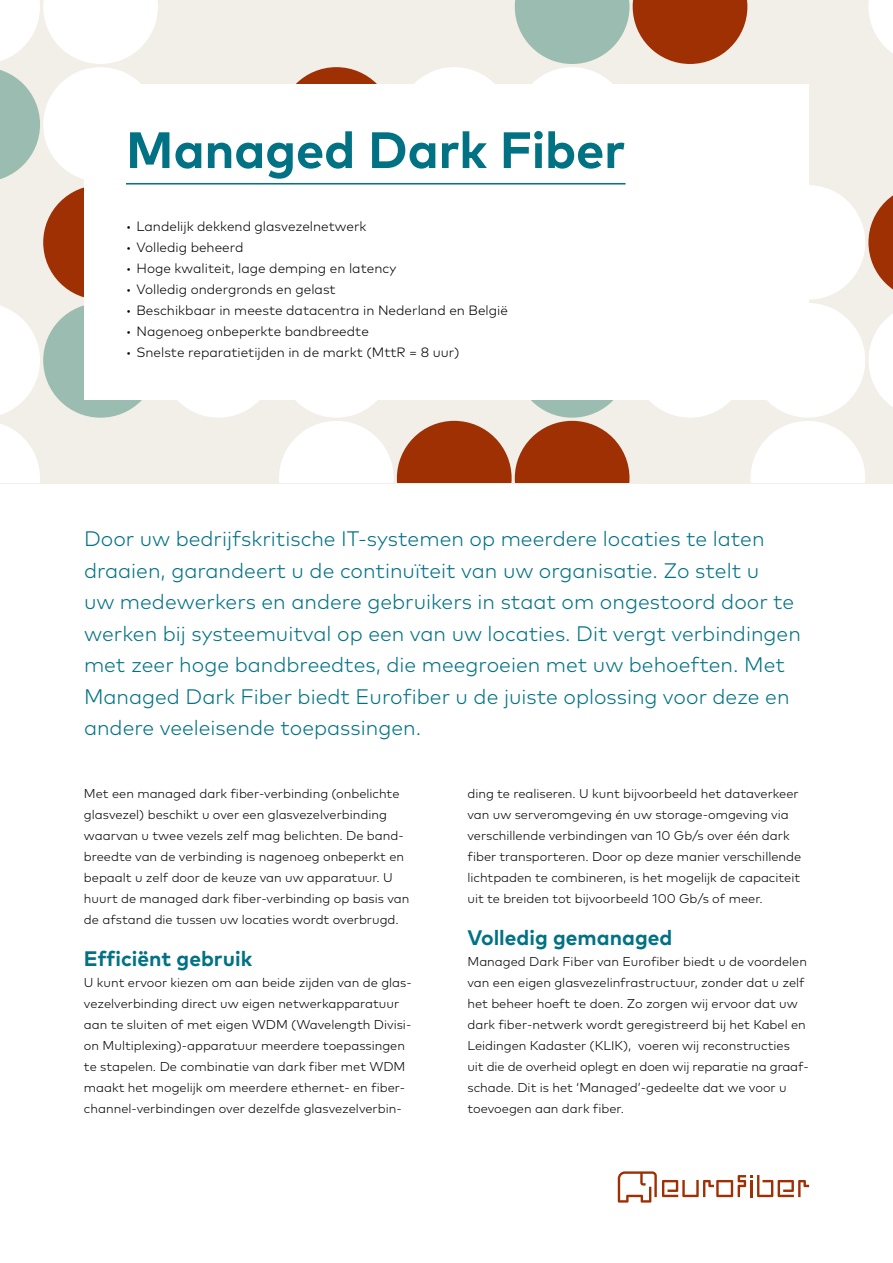
<style>
.page{position:relative;width:893px;height:1263px;background:#fff}
.page>*{position:absolute;margin:0;border:0;box-sizing:border-box;transform-origin:0 0}
.t1{font:700 51px "Mark OT";letter-spacing:-.005em;color:#007284}
.t2{font:300 21px/31.5px "Mark OT";color:#007284}
.t3{font:700 21px "Mark OT";color:#007284}
.t4{font:300 13.5px "Mark OT";color:#000}
.t5{font:300 12.75px/21px "Mark OT";color:#000}
</style>
<div class="page">
<svg style="left:618px;top:1171px;width:191px;height:31px"></svg>
<div style="left:0;top:0;width:893px;height:483px;background:#f2eee8"></div>
<svg style="left:515px;top:0;width:232px;height:64px"></svg>
<svg style="left:868px;top:0;width:25px;height:53px"></svg>
<svg style="left:0;top:0;width:158px;height:179px"></svg>
<div style="left:43px;top:67px;width:115px;height:115px;background:#fff;border-radius:50%"></div>
<div style="left:279px;top:67px;width:115px;height:115px;background:#9f3004;border-radius:50%"></div>
<div style="left:397px;top:67px;width:115px;height:115px;background:#fff;border-radius:50%"></div>
<div style="left:515px;top:67px;width:114px;height:115px;background:#fff;border-radius:50%"></div>
<div style="left:43px;top:185px;width:115px;height:115px;background:#9f3004;border-radius:50%"></div>
<div style="left:43px;top:303px;width:115px;height:115px;background:#9bbcb0;border-radius:50%"></div>
<div style="left:161px;top:303px;width:115px;height:115px;background:#fff;border-radius:50%"></div>
<div style="left:279px;top:303px;width:115px;height:115px;background:#fff;border-radius:50%"></div>
<div style="left:515px;top:303px;width:114px;height:115px;background:#9bbcb0;border-radius:50%"></div>
<div style="left:633px;top:303px;width:114px;height:115px;background:#fff;border-radius:50%"></div>
<svg style="left:0;top:306px;width:40px;height:177px"></svg>
<svg style="left:279px;top:421px;width:350px;height:62px"></svg>
<svg style="left:751px;top:185px;width:142px;height:298px"></svg>
<div style="left:84px;top:84px;width:725px;height:315px;background:#fff"></div>
<hr style="left:126px;top:183px;width:500px;height:2px;background:#007284">
<h1 class="t1" style="left:126px;top:117px;width:501px">Managed Dark Fiber</h1>
<p class="t4" style="left:126px;top:218px;width:242px">• Landelijk dekkend glasvezelnetwerk</p>
<p class="t4" style="left:126px;top:239px;width:119px">• Volledig beheerd</p>
<p class="t4" style="left:126px;top:260px;width:272px">• Hoge kwaliteit, lage demping en latency</p>
<p class="t4" style="left:126px;top:281px;width:211px">• Volledig ondergronds en gelast</p>
<p class="t4" style="left:126px;top:302px;width:383px">• Beschikbaar in meeste datacentra in Nederland en België</p>
<p class="t4" style="left:126px;top:323px;width:244px">• Nagenoeg onbeperkte bandbreedte</p>
<p class="t4" style="left:126px;top:344px;width:335px">• Snelste reparatietijden in de markt (MttR = 8 uur)</p>
<p class="t2" style="left:84px;top:523px;width:718px">Door uw bedrijfskritische IT-systemen op meerdere locaties te laten draaien, garandeert u de continuïteit van uw organisatie. Zo stelt u<br>uw medewerkers en andere gebruikers in staat om ongestoord door te werken bij systeemuitval op een van uw locaties. Dit vergt verbindingen met zeer hoge bandbreedtes, die meegroeien met uw behoeften. Met Managed Dark Fiber biedt Eurofiber u de juiste oplossing voor deze en andere veeleisende toepassingen.</p>
<p class="t5" style="left:84px;top:783px;width:327px">Met een managed dark fiber-verbinding (onbelichte glasvezel) beschikt u over een glasvezelverbinding waarvan u twee vezels zelf mag belichten. De band&shy;breedte van de verbinding is nagenoeg onbeperkt en bepaalt u zelf door de keuze van uw apparatuur. U huurt de managed dark fiber-verbinding op basis van de afstand die tussen uw locaties wordt overbrugd.</p>
<h2 class="t3" style="left:84px;top:945px;width:170px">Efficiënt gebruik</h2>
<p class="t5" style="left:84px;top:972px;width:329px">U kunt ervoor kiezen om aan beide zijden van de glas&shy;vezelverbinding direct uw eigen netwerkapparatuur aan te sluiten of met eigen WDM (Wavelength Divisi&shy;on Multiplexing)-apparatuur meerdere toepassingen te stapelen. De combinatie van dark fiber met WDM maakt het mogelijk om meerdere ethernet- en fiber&shy;channel-verbindingen over dezelfde glasvezelverbin-</p>
<p class="t5" style="left:467px;top:783px;width:335px">ding te realiseren. U kunt bijvoorbeeld het dataverkeer van uw serveromgeving én uw storage-omgeving via verschillende verbindingen van 10 Gb/s over één dark fiber transporteren. Door op deze manier verschillende lichtpaden te combineren, is het mogelijk de capaciteit uit te breiden tot bijvoorbeeld 100 Gb/s of meer.</p>
<h2 class="t3" style="left:467px;top:924px;width:206px">Volledig gemanaged</h2>
<p class="t5" style="left:467px;top:951px;width:341px">Managed Dark Fiber van Eurofiber biedt u de voordelen van een eigen glasvezelinfrastructuur, zonder dat u zelf het beheer hoeft te doen. Zo zorgen wij ervoor dat uw dark fiber-netwerk wordt geregistreerd bij het Kabel en Leidingen Kadaster (KLIK), voeren wij reconstructies uit die de overheid oplegt en doen wij reparatie na graaf&shy;schade. Dit is het ‘Managed’-gedeelte dat we voor u toevoegen aan dark fiber.</p>
</div>
